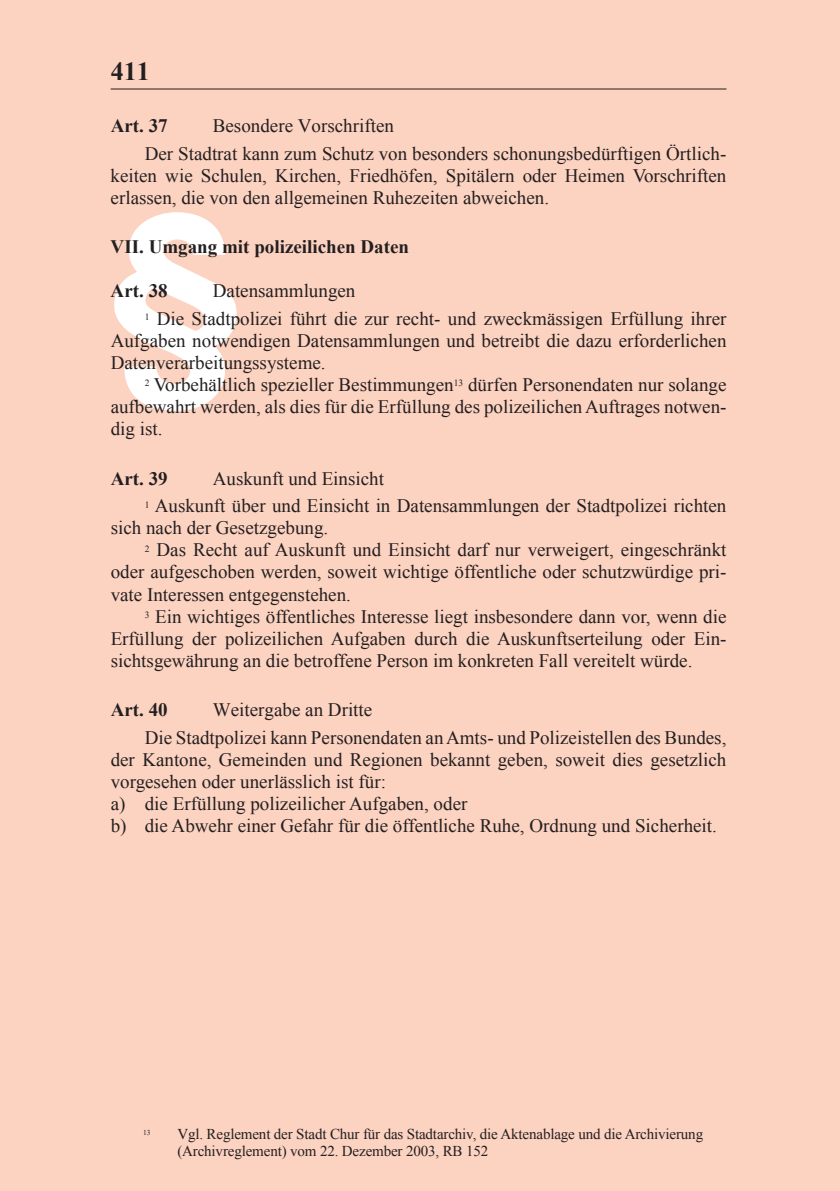
<style>
.page{position:relative;width:840px;height:1191px;background:#fff}
.page>*{position:absolute;margin:0;border:0;box-sizing:border-box;transform-origin:0 0}
.t1{font:800 218px "Helvetica Neue";color:#fff}
.t2{font:700 26px "Times New Roman";color:#231f20}
.t3{font:19px/22px "Times New Roman";color:#231f20}
.t4{font:700 19px "Times New Roman";color:#231f20}
.t5{font:15px/17px "Times New Roman";letter-spacing:-.01em;color:#231f20}
.t6{font:7.6px "Times New Roman";color:#231f20}
</style>
<div class="page">
<div style="left:0;top:0;width:839px;height:1191px;background:#fcd2c0"></div>
<hr style="left:111px;top:88px;width:615px;height:1px;background:#231f20">
<h2 class="t2" style="left:111px;top:56px;width:41px">411</h2>
<p class="t3" style="left:145px;top:112px;width:583px;line-height:27.6px;text-indent:68px">Besondere Vorschriften<br>Der Stadtrat kann zum Schutz von besonders schonungsbedürftigen Örtlich-</p>
<p class="t3" style="left:111px;top:164px;width:617px">keiten wie Schulen, Kirchen, Friedhöfen, Spitälern oder Heimen Vorschriften erlassen, die von den allgemeinen Ruhezeiten abweichen.</p>
<p class="t4" style="left:111px;top:236px;width:300px">VII. Umgang mit polizeilichen Daten</p>
<p class="t4" style="left:111px;top:280px;width:58px">Art. 38</p>
<p class="t4" style="left:111px;top:115px;width:58px">Art. 37</p>
<h1 class="t1" style="left:106px;top:164px;width:139px">§</h1>
<p class="t3" style="left:145px;top:277px;width:583px;line-height:27.6px;text-indent:68px">Datensammlungen<br><sup>1</sup> Die Stadtpolizei führt die zur recht- und zweckmässigen Erfüllung ihrer</p>
<p class="t3" style="left:111px;top:329px;width:617px">Aufgaben notwendigen Datensammlungen und betreibt die dazu erforderlichen<br>Datenverarbeitungssysteme.</p>
<p class="t3" style="left:111px;top:373px;width:617px;text-align:justify;text-indent:34px"><sup>2</sup> Vorbehältlich spezieller Bestimmungen<sup>13</sup> dürfen Personendaten nur solange aufbewahrt werden, als dies für die Erfüllung des polizeilichen Auftrages notwen&shy;dig ist.</p>
<p class="t4" style="left:111px;top:467px;width:58px">Art. 39</p>
<p class="t3" style="left:145px;top:464px;width:583px;line-height:27.6px;text-indent:68px">Auskunft und Einsicht<br><sup>1</sup> Auskunft über und Einsicht in Datensammlungen der Stadtpolizei richten</p>
<p class="t3" style="left:111px;top:517px;width:219px">sich nach der Gesetzgebung.</p>
<p class="t3" style="left:145px;top:539px;width:583px"><sup>2</sup> Das Recht auf Auskunft und Einsicht darf nur verweigert, eingeschränkt</p>
<p class="t3" style="left:111px;top:561px;width:617px">oder aufgeschoben werden, soweit wichtige öffentliche oder schutzwürdige pri-</p>
<p class="t3" style="left:111px;top:583px;width:242px">vate Interessen entgegenstehen.</p>
<p class="t3" style="left:145px;top:605px;width:583px"><sup>3</sup> Ein wichtiges öffentliches Interesse liegt insbesondere dann vor, wenn die</p>
<p class="t3" style="left:111px;top:627px;width:617px">Erfüllung der polizeilichen Aufgaben durch die Auskunftserteilung oder Ein-</p>
<p class="t3" style="left:111px;top:649px;width:583px">sichtsgewährung an die betroffene Person im konkreten Fall vereitelt würde.</p>
<p class="t4" style="left:111px;top:699px;width:58px">Art. 40</p>
<p class="t3" style="left:145px;top:696px;width:583px;line-height:27.6px;text-indent:68px">Weitergabe an Dritte<br>Die Stadtpolizei kann Personendaten an Amts- und Polizeistellen des Bundes,</p>
<p class="t3" style="left:111px;top:748px;width:617px">der Kantone, Gemeinden und Regionen bekannt geben, soweit dies gesetzlich vorgesehen oder unerlässlich ist für:<br>a) die Erfüllung polizeilicher Aufgaben, oder<br>b) die Abwehr einer Gefahr für die öffentliche Ruhe, Ordnung und Sicherheit.</p>
<p class="t6" style="left:143px;top:1127px;width:9px">13</p>
<p class="t5" style="left:177px;top:1125px;width:527px">Vgl. Reglement der Stadt Chur für das Stadtarchiv, die Aktenablage und die Archivierung (Archivreglement) vom 22. Dezember 2003, RB 152</p>
</div>
